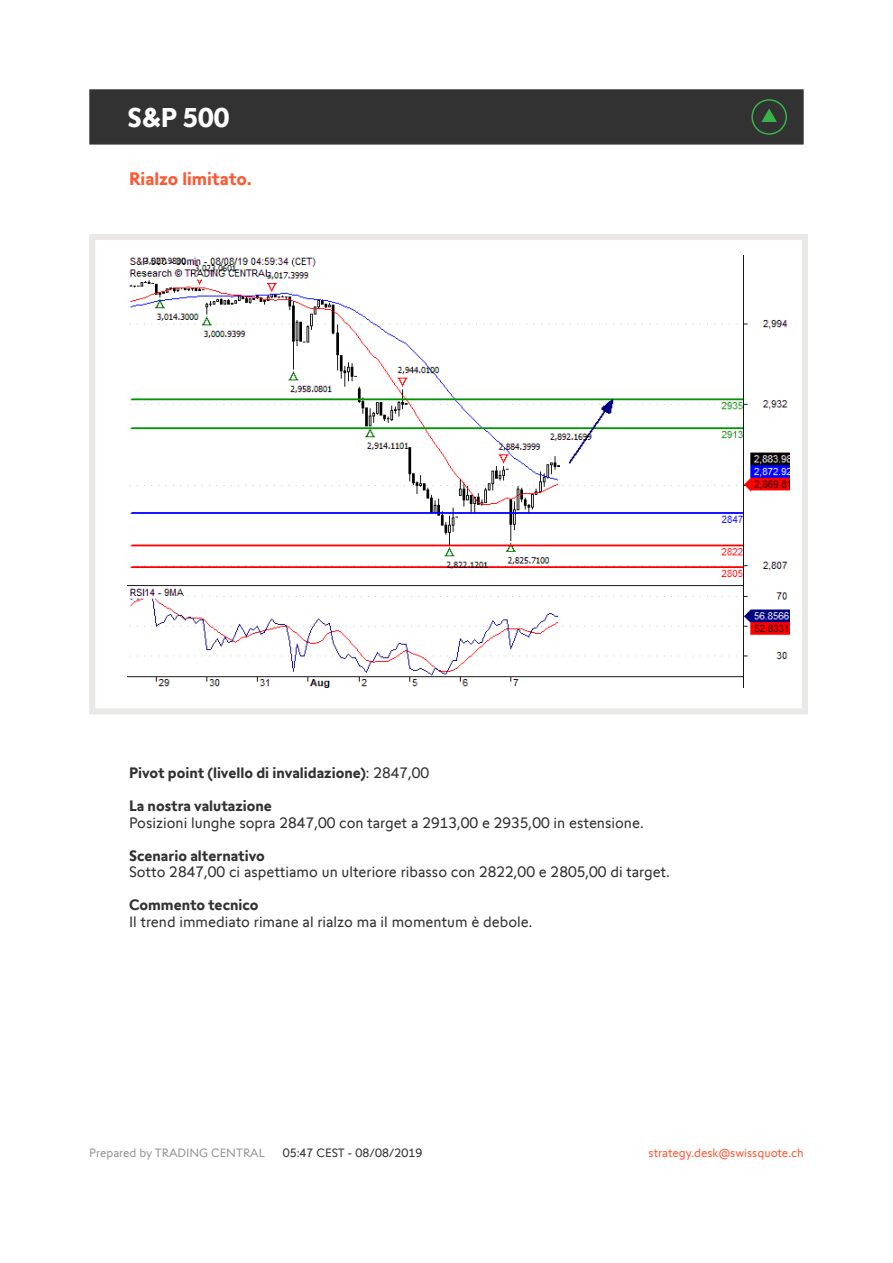
<style>
.page{position:relative;width:893px;height:1263px;background:#fff}
.page>*{position:absolute;margin:0;border:0;box-sizing:border-box;transform-origin:0 0}
.t1{font:700 27px "Swissquote CT";color:#fff}
.t2{font:700 18px "Swissquote CT";color:#fa5b35}
.t3{font:15px "Swissquote CT";color:#323232}
.t4{font:700 15px "Swissquote CT";color:#323232}
.t5{font:12px "Swissquote CT";color:#fa5b35}
.t6{font:12px "Swissquote CT";color:#939598}
.t7{font:12px "Swissquote CT";color:#323232}
.s1{font-weight:400}
</style>
<div class="page">
<div style="left:89px;top:234px;width:719px;height:480px;border:6px solid #e9e8e7"></div>
<div style="left:89px;top:89px;width:715px;height:56px;background:#323232;border:2px solid #323232"></div>
<img style="left:128px;top:255px;width:661px;height:432px">
<svg style="left:751px;top:99px;width:36px;height:36px"></svg>
<h1 class="t1" style="left:128px;top:101px;width:103px">S&amp;P 500</h1>
<p class="t2" style="left:129px;top:168px;width:124px">Rialzo limitato.</p>
<p class="t4" style="left:129px;top:764px;width:302px">Pivot point (livello di invalidazione)<span class="s1">: 2847,00</span></p>
<p class="t4" style="left:129px;top:797px;width:144px">La nostra valutazione</p>
<p class="t3" style="left:129px;top:814px;width:516px">Posizioni lunghe sopra 2847,00 con target a 2913,00 e 2935,00 in estensione.</p>
<p class="t4" style="left:129px;top:846px;width:137px">Scenario alternativo</p>
<p class="t3" style="left:129px;top:863px;width:542px">Sotto 2847,00 ci aspettiamo un ulteriore ribasso con 2822,00 e 2805,00 di target.</p>
<p class="t4" style="left:129px;top:896px;width:131px">Commento tecnico</p>
<p class="t3" style="left:129px;top:913px;width:405px">Il trend immediato rimane al rialzo ma il momentum è debole.</p>
<p class="t6" style="left:89px;top:1145px;width:177px">Prepared by TRADING CENTRAL</p>
<p class="t7" style="left:283px;top:1145px;width:141px">05:47 CEST - 08/08/2019</p>
<p class="t5" style="left:649px;top:1145px;width:157px">strategy.desk@swissquote.ch</p>
</div>
